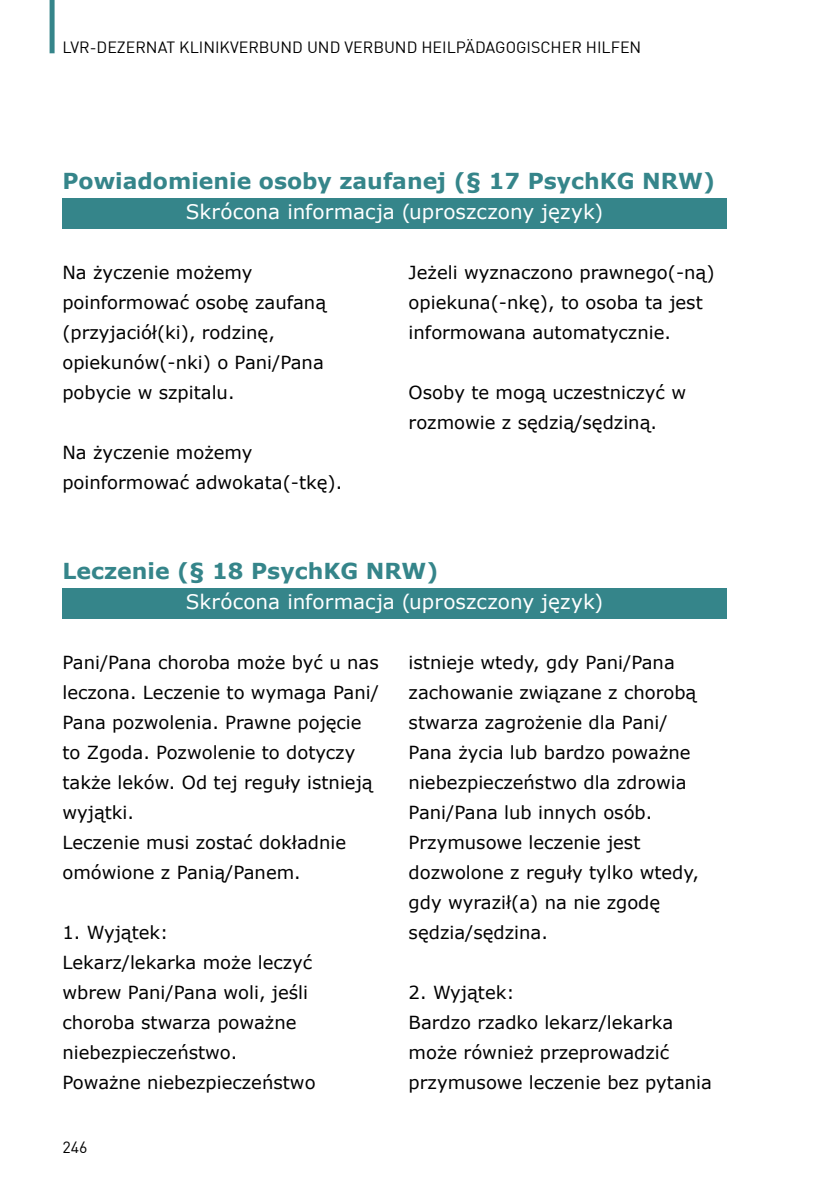
<style>
.page{position:relative;width:840px;height:1191px;background:#fff}
.page>*{position:absolute;margin:0;border:0;box-sizing:border-box;transform-origin:0 0}
.aaa_headline_2_ebene{font:700 22px "Verdana";color:#35858a}
.aaa_headline_3_ebene{font:20px "Verdana";letter-spacing:.005em;color:#fff}
.Grundtext_Kopie{font:18px/30px "Verdana";color:#000}
.t1{font:16px "DIN";color:#000}
</style>
<div class="page">
<div style="left:50px;top:0;width:5px;height:53px;background:#35858a"></div>
<div style="left:62px;top:198px;width:664px;height:31px;background:#35858a"></div>
<div style="left:62px;top:588px;width:664px;height:31px;background:#35858a"></div>
<p class="t1" style="left:62px;top:37px;width:580px">LVR-DEZERNAT KLINIKVERBUND UND VERBUND HEILPÄDAGOGISCHER HILFEN</p>
<p class="aaa_headline_2_ebene" style="left:62px;top:165px;width:653px">Powiadomienie osoby zaufanej (§ 17 PsychKG NRW)</p>
<p class="aaa_headline_3_ebene" style="left:186px;top:198px;width:418px">Skrócona informacja (uproszczony język)</p>
<p class="Grundtext_Kopie" style="left:62px;top:257px;width:265px">Na życzenie możemy poinformować osobę zaufaną (przyjaciół(ki), rodzinę, opiekunów(-nki) o Pani/Pana pobycie w szpitalu.</p>
<p class="Grundtext_Kopie" style="left:62px;top:437px;width:281px">Na życzenie możemy poinformować adwokata(-tkę).</p>
<p class="Grundtext_Kopie" style="left:408px;top:257px;width:307px">Jeżeli wyznaczono prawnego(-ną) opiekuna(-nkę), to osoba ta jest informowana automatycznie.</p>
<p class="Grundtext_Kopie" style="left:408px;top:377px;width:279px">Osoby te mogą uczestniczyć w rozmowie z sędzią/sędziną.</p>
<p class="aaa_headline_2_ebene" style="left:62px;top:555px;width:377px">Leczenie (§ 18 PsychKG NRW)</p>
<p class="aaa_headline_3_ebene" style="left:186px;top:588px;width:418px">Skrócona informacja (uproszczony język)</p>
<p class="Grundtext_Kopie" style="left:62px;top:647px;width:318px">Pani/Pana choroba może być u nas leczona. Leczenie to wymaga Pani/<br>Pana pozwolenia. Prawne pojęcie to Zgoda. Pozwolenie to dotyczy także leków. Od tej reguły istnieją wyjątki.</p>
<p class="Grundtext_Kopie" style="left:62px;top:827px;width:285px">Leczenie musi zostać dokładnie omówione z Panią/Panem.</p>
<p class="Grundtext_Kopie" style="left:62px;top:917px;width:107px">1. Wyjątek:</p>
<p class="Grundtext_Kopie" style="left:62px;top:947px;width:251px">Lekarz/lekarka może leczyć wbrew Pani/Pana woli, jeśli choroba stwarza poważne niebezpieczeństwo.</p>
<p class="Grundtext_Kopie" style="left:62px;top:1067px;width:254px">Poważne niebezpieczeństwo</p>
<p class="t1" style="left:62px;top:1137px;width:27px">246</p>
<p class="Grundtext_Kopie" style="left:408px;top:647px;width:289px">istnieje wtedy, gdy Pani/Pana zachowanie związane z chorobą stwarza zagrożenie dla Pani/<br>Pana życia lub bardzo poważne niebezpieczeństwo dla zdrowia<br>Pani/Pana lub innych osób.</p>
<p class="Grundtext_Kopie" style="left:408px;top:827px;width:292px">Przymusowe leczenie jest dozwolone z reguły tylko wtedy, gdy wyraził(a) na nie zgodę sędzia/sędzina.</p>
<p class="Grundtext_Kopie" style="left:408px;top:977px;width:107px">2. Wyjątek:</p>
<p class="Grundtext_Kopie" style="left:408px;top:1007px;width:305px">Bardzo rzadko lekarz/lekarka może również przeprowadzić przymusowe leczenie bez pytania</p>
</div>
